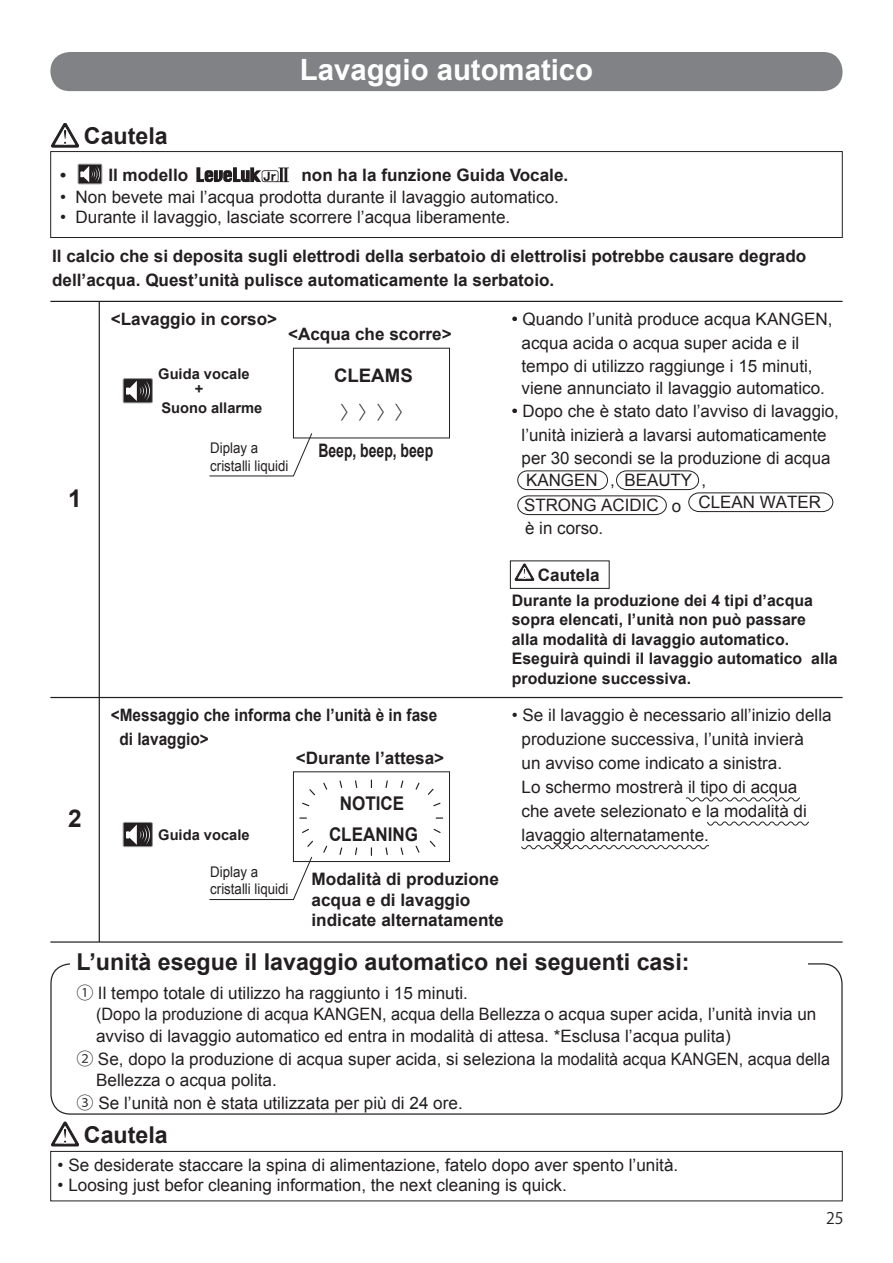
<style>
.page{position:relative;width:893px;height:1263px;background:#fff}
.page>*{position:absolute;margin:0;border:0;box-sizing:border-box;transform-origin:0 0}
.t1{font:700 29.25px "Arial";color:#fff}
.t2{font:700 24.45px "Arial";color:#231f20}
.t3{font:700 23.25px "Arial";color:#231f20}
.t4{font:700 18.9px/30.6px "Arial";color:#231f20;text-align:center;scale:.9 1}
.t5{font:700 18.6px "Arial";color:#231f20;scale:.75 1}
.t6{font:700 18.6px "Arial";color:#231f20}
.t7{font:18px "Gothic BBB Pro Medium 90 msp 90 ms RKSJ H";color:#231f20}
.t8{font:17.1px/23px "Arial";color:#231f20}
.t9{font:700 17.1px/20.5px "Arial";color:#231f20}
.t10{font:17.1px "Arial";color:#231f20;scale:.95 1}
.t11{font:700 17.1px/23.9px "Arial";color:#231f20;scale:.9 1}
.t12{font:700 15.9px/19.5px "Arial";color:#231f20}
.t13{font:15.9px "Futo Min A101 Pro Bold 90 ms RKSJ H";color:#231f20}
.t14{font:14.7px/17.7px "Arial";color:#231f20;scale:.9 1}
.t15{font:700 14.7px/14.7px "Arial";color:#231f20}
.s1{font-family:"Gothic BBB Pro Medium 90 ms RKSJ H"}
</style>
<div class="page">
<svg style="left:78px;top:164px;width:24px;height:20px"></svg>
<div style="left:78px;top:164px;width:24px;height:20px;border:1px solid #939598"></div>
<svg style="left:91px;top:166px;width:9px;height:16px"></svg>
<svg style="left:80px;top:171px;width:3px;height:6px"></svg>
<svg style="left:196px;top:167px;width:93px;height:16px"></svg>
<div style="left:50px;top:151px;width:793px;height:87px;border:1px solid #231f20"></div>
<svg style="left:51px;top:123px;width:28px;height:24px"></svg>
<hr style="left:50px;top:697px;width:793px;height:1px;background:#231f20">
<hr style="left:50px;top:301px;width:793px;height:1px;background:#231f20">
<hr style="left:50px;top:941px;width:793px;height:2px;background:#231f20">
<hr style="left:99px;top:301px;width:1px;height:641px;background:#231f20">
<svg style="left:293px;top:347px;width:157px;height:515px"></svg>
<svg style="left:209px;top:432px;width:104px;height:45px"></svg>
<svg style="left:209px;top:779px;width:235px;height:121px"></svg>
<svg style="left:123px;top:379px;width:29px;height:24px"></svg>
<div style="left:123px;top:378px;width:30px;height:25px;border:1px solid #939598;border-radius:2px"></div>
<svg style="left:139px;top:381px;width:11px;height:20px"></svg>
<svg style="left:126px;top:388px;width:3px;height:7px"></svg>
<svg style="left:687px;top:797px;width:112px;height:5px"></svg>
<svg style="left:521px;top:845px;width:188px;height:4px"></svg>
<svg style="left:515px;top:564px;width:19px;height:16px"></svg>
<div style="left:510px;top:561px;width:99px;height:28px;border:1px solid #231f20"></div>
<svg style="left:123px;top:822px;width:29px;height:25px"></svg>
<div style="left:123px;top:822px;width:30px;height:25px;border:1px solid #939598;border-radius:2px"></div>
<svg style="left:139px;top:825px;width:11px;height:20px"></svg>
<svg style="left:126px;top:831px;width:3px;height:7px"></svg>
<div style="left:50px;top:52px;width:793px;height:39px;background:#808285;border-radius:20px"></div>
<div style="left:50px;top:1151px;width:793px;height:50px;border:1px solid #231f20"></div>
<svg style="left:51px;top:1122px;width:28px;height:24px"></svg>
<svg style="left:707px;top:821px;width:101px;height:5px"></svg>
<svg style="left:517px;top:470px;width:316px;height:45px"></svg>
<p class="t3" style="left:84px;top:120px;width:85px">Cautela</p>
<p class="t1" style="left:300px;top:51px;width:295px">Lavaggio automatico</p>
<p class="t9" style="left:60px;top:165px;width:7px">•</p>
<p class="t9" style="left:108px;top:165px;width:81px">Il modello</p>
<p class="t9" style="left:301px;top:165px;width:268px">non ha la funzione Guida Vocale.</p>
<p class="t8" style="left:60px;top:185px;width:500px">• Non bevete mai l’acqua prodotta durante il lavaggio automatico.</p>
<p class="t8" style="left:60px;top:206px;width:452px">• Durante il lavaggio, lasciate scorrere l’acqua liberamente.</p>
<p class="t9" style="left:52px;top:244px;width:756px;line-height:24.8px">Il calcio che si deposita sugli elettrodi della serbatoio di elettrolisi potrebbe causare degrado dell’acqua. Quest’unità pulisce automaticamente la serbatoio.</p>
<p class="t2" style="left:68px;top:482px;width:15px">1</p>
<p class="t2" style="left:68px;top:803px;width:15px">2</p>
<p class="t9" style="left:111px;top:310px;width:168px">&lt;Lavaggio in corso&gt;</p>
<p class="t8" style="left:522px;top:308px;width:313px;text-indent:-10px">• Quando l’unità produce acqua KANGEN, acqua acida o acqua super acida e il tempo di utilizzo raggiunge i 15 minuti, viene annunciato il lavaggio automatico.</p>
<p class="t8" style="left:522px;top:400px;width:319px;text-indent:-10px">• Dopo che è stato dato l’avviso di lavaggio, l’unità inizierà a lavarsi automaticamente per 30 secondi se la produzione di acqua KANGEN , BEAUTY ,</p>
<p class="t9" style="left:288px;top:324px;width:165px">&lt;Acqua che scorre&gt;</p>
<p class="t15" style="left:195px;top:367px;width:56px;text-indent:-37px">Guida vocale +</p>
<p class="t15" style="left:161px;top:401px;width:103px">Suono allarme</p>
<p class="t6" style="left:334px;top:363px;width:80px">CLEAMS</p>
<p class="t7" style="left:340px;top:402px;width:74px">〉〉〉〉</p>
<p class="t14" style="left:210px;top:440px;width:88px">Diplay a cristalli liquidi</p>
<p class="t5" style="left:318px;top:438px;width:155px">Beep, beep, beep</p>
<p class="t8" style="left:524px;top:494px;width:298px">STRONG ACIDIC o CLEAN WATER è in corso.</p>
<p class="t9" style="left:538px;top:566px;width:63px">Cautela</p>
<p class="t12" style="left:512px;top:591px;width:327px">Durante la produzione dei 4 tipi d’acqua sopra elencati, l’unità non può passare<br>alla modalità di lavaggio automatico.<br>Eseguirà quindi il lavaggio automatico alla produzione successiva.</p>
<p class="t11" style="left:119px;top:704px;width:355px;text-indent:-9px">&lt;Messaggio che informa che l’unità è in fase di lavaggio&gt;</p>
<p class="t8" style="left:522px;top:704px;width:312px;line-height:23.9px;text-indent:-10px">• Se il lavaggio è necessario all’inizio della produzione successiva, l’unità invierà<br>un avviso come indicato a sinistra.<br>Lo schermo mostrerà il tipo di acqua<br>che avete selezionato e la modalità di lavaggio alternatamente.</p>
<p class="t9" style="left:296px;top:749px;width:150px">&lt;Durante l’attesa&gt;</p>
<p class="t4" style="left:329px;top:789px;width:100px">NOTICE<br>CLEANING</p>
<p class="t15" style="left:158px;top:828px;width:93px">Guida vocale</p>
<p class="t14" style="left:210px;top:863px;width:88px">Diplay a cristalli liquidi</p>
<p class="t9" style="left:311px;top:869px;width:194px">Modalità di produzione acqua e di lavaggio indicate alternatamente</p>
<p class="t3" style="left:77px;top:947px;width:615px">L’unità esegue il lavaggio automatico nei seguenti casi:</p>
<p class="t8" style="left:77px;top:981px;width:393px"><span class="s1">①</span> Il tempo totale di utilizzo ha raggiunto i 15 minuti.</p>
<p class="t10" style="left:96px;top:1003px;width:760px">(Dopo la produzione di acqua KANGEN, acqua della Bellezza o acqua super acida, l’unità invia un</p>
<p class="t8" style="left:96px;top:1025px;width:636px">avviso di lavaggio automatico ed entra in modalità di attesa. *Esclusa l’acqua pulita)</p>
<p class="t8" style="left:77px;top:1047px;width:755px"><span class="s1">②</span> Se, dopo la produzione di acqua super acida, si seleziona la modalità acqua KANGEN, acqua della</p>
<p class="t8" style="left:96px;top:1069px;width:182px">Bellezza o acqua polita.</p>
<p class="t8" style="left:77px;top:1091px;width:388px"><span class="s1">③</span> Se l’unità non è stata utilizzata per più di 24 ore.</p>
<p class="t3" style="left:84px;top:1119px;width:85px">Cautela</p>
<p class="t8" style="left:58px;top:1154px;width:622px">• Se desiderate staccare la spina di alimentazione, fatelo dopo aver spento l’unità.</p>
<p class="t8" style="left:58px;top:1174px;width:511px">• Loosing just befor cleaning information, the next cleaning is quick.</p>
<p class="t13" style="left:826px;top:1209px;width:19px">25</p>
</div>
